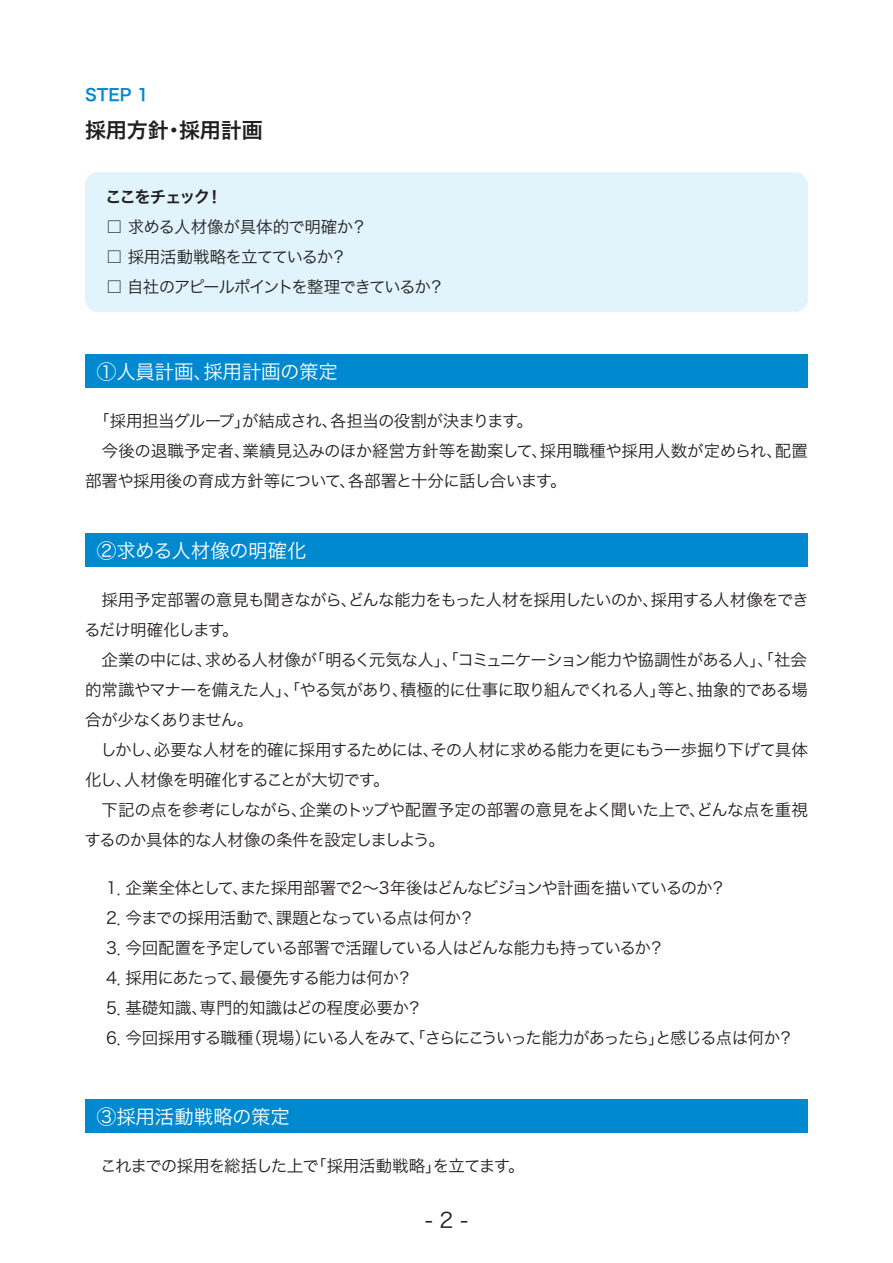
<style>
.page{position:relative;width:893px;height:1263px;background:#fff}
.page>*{position:absolute;margin:0;border:0;box-sizing:border-box;transform-origin:0 0}
.t1{font:21px "Hira Kaku Pro W6";letter-spacing:-.005em;color:#231f20}
.t2{font:21px "Hira Kaku Pro W3";color:#231f20}
.t3{font:19.5px "Hira Kaku Pro W3";letter-spacing:-.015em;color:#fff}
.t4{font:16.5px/30px "Hira Kaku Pro W3";letter-spacing:-.045em;color:#231f20}
.t5{font:16.5px/30px "Hira Kaku Pro W3";letter-spacing:-.025em;color:#231f20}
.t6{font:16.5px "Hira Kaku Pro W3";letter-spacing:-.085em;color:#231f20}
.t7{font:16.5px "Hira Kaku Pro W6";letter-spacing:-.11em;color:#231f20}
.t8{font:16.5px "Hira Kaku Pro W6";color:#0089cf}
</style>
<div class="page">
<div style="left:85px;top:354px;width:723px;height:34px;background:#0089cf"></div>
<div style="left:85px;top:1100px;width:723px;height:33px;background:#0089cf"></div>
<div style="left:85px;top:534px;width:723px;height:33px;background:#0089cf"></div>
<div style="left:85px;top:172px;width:723px;height:140px;background:#e1f4fc;border-radius:13px"></div>
<p class="t8" style="left:85px;top:80px;width:65px">STEP 1</p>
<p class="t1" style="left:85px;top:111px;width:179px">採用方針・採用計画</p>
<p class="t7" style="left:105px;top:182px;width:119px">ここをチェック！</p>
<p class="t5" style="left:106px;top:210px;width:263px">□ 求める人材像が具体的で明確か？</p>
<p class="t4" style="left:106px;top:240px;width:242px">□ 採用活動戦略を立てているか？</p>
<p class="t6" style="left:106px;top:272px;width:340px">□ 自社のアピールポイントを整理できているか？</p>
<p class="t3" style="left:97px;top:354px;width:243px">①人員計画、採用計画の策定</p>
<p class="t5" style="left:85px;top:404px;width:724px">　「採用担当グループ」が結成され、各担当の役割が決まります。<br>　今後の退職予定者、業績見込みのほか経営方針等を勘案して、採用職種や採用人数が定められ、配置部署や採用後の育成方針等について、各部署と十分に話し合います。</p>
<p class="t3" style="left:97px;top:533px;width:211px">②求める人材像の明確化</p>
<p class="t4" style="left:84px;top:583px;width:726px">　採用予定部署の意見も聞きながら、どんな能力をもった人材を採用したいのか、採用する人材像をできるだけ明確化します。<br>　企業の中には、求める人材像が「明るく元気な人」、「コミュニケーション能力や協調性がある人」、「社会的常識やマナーを備えた人」、「やる気があり、積極的に仕事に取り組んでくれる人」等と、抽象的である場合が少なくありません。<br>　しかし、必要な人材を的確に採用するためには、その人材に求める能力を更にもう一歩掘り下げて具体化し、人材像を明確化することが大切です。<br>　下記の点を参考にしながら、企業のトップや配置予定の部署の意見をよく聞いた上で、どんな点を重視するのか具体的な人材像の条件を設定しましよう。</p>
<p class="t4" style="left:106px;top:872px;width:689px">1．企業全体として、また採用部署で2～3年後はどんなビジョンや計画を描いているのか？<br>2．今までの採用活動で、課題となっている点は何か？<br>3．今回配置を予定している部署で活躍している人はどんな能力も持っているか？<br>4．採用にあたって、最優先する能力は何か？<br>5．基礎知識、専門的知識はどの程度必要か？<br>6．今回採用する職種（現場）にいる人をみて、「さらにこういった能力があったら」と感じる点は何か？</p>
<p class="t3" style="left:97px;top:1099px;width:195px">③採用活動戦略の策定</p>
<p class="t4" style="left:85px;top:1149px;width:441px">　これまでの採用を総括した上で「採用活動戦略」を立てます。</p>
<p class="t2" style="left:425px;top:1201px;width:44px">- 2 -</p>
</div>
